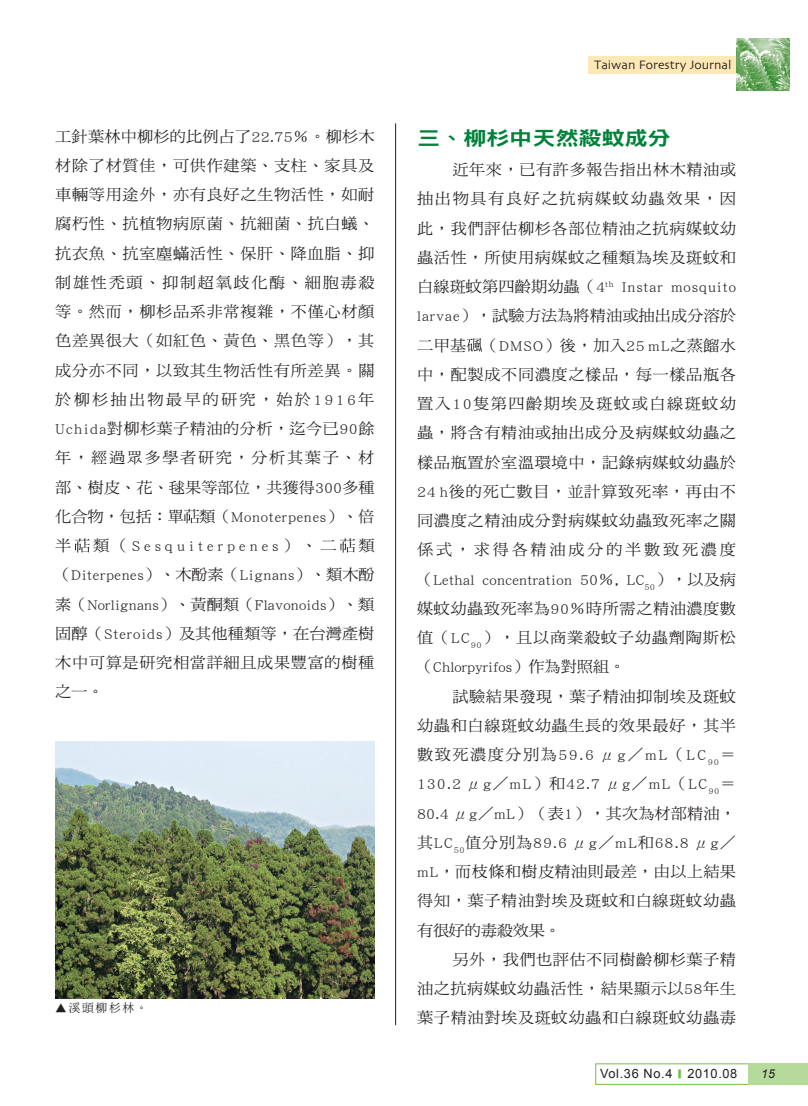
<style>
.page{position:relative;width:808px;height:1106px;background:#fff}
.page>*{position:absolute;margin:0;border:0;box-sizing:border-box;transform-origin:0 0}
.a大標{font:19.5px "DF Hei Std W9";letter-spacing:-.015em;color:#00823a;scale:1.2 1}
.內文{font:15.45px/29.2px "DF Ming Std W5";letter-spacing:.04em;color:#231f20;text-align:justify;scale:1.05 1}
.內文-2{font:15.45px "DF Ming Std W5";letter-spacing:.25em;color:#231f20;scale:1.05 1}
.正常{font:12.75px "Skia";color:#231f20}
.正常-2{font:12.75px "Arial";letter-spacing:.05em;color:#231f20}
.正常-3{font:italic 12.15px "Arial";color:#231f20}
.照片說{font:11.7px "DF Ming Std W5";letter-spacing:.15em;color:#231f20}
.s1{font-family:"AR Hei B5";font-weight:700;font-size:10.65px;color:#71bf44}
</style>
<div class="page">
<div style="left:748px;top:1063px;width:60px;height:21px;background:#b6da9b"></div>
<div style="left:588px;top:56px;width:149px;height:17px;background:#fee9b6"></div>
<img style="left:737px;top:38px;width:53px;height:53px">
<svg style="left:184px;top:509px;width:15px;height:14px"></svg>
<svg style="left:75px;top:538px;width:15px;height:14px"></svg>
<svg style="left:340px;top:538px;width:15px;height:14px"></svg>
<hr style="left:395px;top:123px;width:1px;height:902px;background:#231f20">
<svg style="left:467px;top:338px;width:15px;height:14px"></svg>
<img style="left:55px;top:741px;width:319px;height:257px">
<p class="內文" style="left:55px;top:121px;width:306px">工針葉林中柳杉的比例占了22.75％。柳杉木材除了材質佳，可供作建築、支柱、家具及車輛等用途外，亦有良好之生物活性，如耐腐朽性、抗植物病原菌、抗細菌、抗白蟻、抗衣魚、抗室塵蟎活性、保肝、降血脂、抑制雄性禿頭、抑制超氧歧化酶、細胞毒殺等。然而，柳杉品系非常複雜，不僅心材顏色差異很大（如紅色、黃色、黑色等），其成分亦不同，以致其生物活性有所差異。關於柳杉抽出物最早的研究，始於1916年Uchida對柳杉葉子精油的分析，迄今已90餘年，經過眾多學者研究，分析其葉子、材部、樹皮、花、毬果等部位，共獲得300多種化合物，包括：單 類（Monoterpenes）、倍半</p>
<p class="內文-2" style="left:93px;top:537px;width:234px">類（Sesquiterpenes）、二</p>
<p class="內文" style="left:55px;top:530px;width:306px;text-indent:303px">類（Diterpenes）、木酚素（Lignans）、類木酚素（Norlignans）、黃酮類（Flavonoids）、類固醇（Steroids）及其他種類等，在台灣產樹木中可算是研究相當詳細且成果豐富的樹種之一。</p>
<p class="照片說" style="left:55px;top:1001px;width:94px">▲溪頭柳杉林。</p>
<p class="正常" style="left:594px;top:57px;width:139px">Taiwan Forestry Journal</p>
<p class="a大標" style="left:417px;top:128px;width:213px">三、柳杉中天然殺蚊成分</p>
<p class="內文" style="left:417px;top:155px;width:305px;text-indent:35px">近年來，已有許多報告指出林木精油或抽出物具有良好之抗病媒蚊幼蟲效果，因此，我們評估柳杉各部位精油之抗病媒蚊幼蟲活性，所使用病媒蚊之種類為埃及斑蚊和白線斑蚊第四齡期幼蟲（4<sup>th</sup> Instar mosquito larvae），試驗方法為將精油或抽出成分溶於二甲基 （DMSO）後，加入25 mL之蒸餾水中，配製成不同濃度之樣品，每一樣品瓶各置入10隻第四齡期埃及斑蚊或白線斑蚊幼蟲，將含有精油或抽出成分及病媒蚊幼蟲之樣品瓶置於室溫環境中，記錄病媒蚊幼蟲於24 h後的死亡數目，並計算致死率，再由不同濃度之精油成分對病媒蚊幼蟲致死率之關係式，求得各精油成分的半數致死濃度（Lethal concentration 50％, LC<sub>50</sub>），以及病媒蚊幼蟲致死率為90％時所需之精油濃度數值（LC<sub>90</sub>），且以商業殺蚊子幼蟲劑陶斯松（Chlorpyrifos）作為對照組。</p>
<p class="內文" style="left:417px;top:681px;width:305px;text-indent:35px">試驗結果發現，葉子精油抑制埃及斑蚊幼蟲和白線斑蚊幼蟲生長的效果最好，其半數致死濃度分別為59.6 μg／mL（LC<sub>90</sub>＝130.2 μg／mL）和42.7 μg／mL（LC<sub>90</sub>＝80.4 μg／mL）（表1），其次為材部精油，其LC<sub>50</sub>值分別為89.6 μg／mL和68.8 μg／mL，而枝條和樹皮精油則最差，由以上結果得知，葉子精油對埃及斑蚊和白線斑蚊幼蟲有很好的毒殺效果。</p>
<p class="內文" style="left:417px;top:944px;width:305px;text-indent:35px">另外，我們也評估不同樹齡柳杉葉子精油之抗病媒蚊幼蟲活性，結果顯示以58年生葉子精油對埃及斑蚊幼蟲和白線斑蚊幼蟲毒</p>
<p class="正常-2" style="left:600px;top:1064px;width:139px">Vol.36 No.4 <span class="s1">■</span> 2010.08</p>
<p class="正常-3" style="left:761px;top:1065px;width:15px">15</p>
</div>
